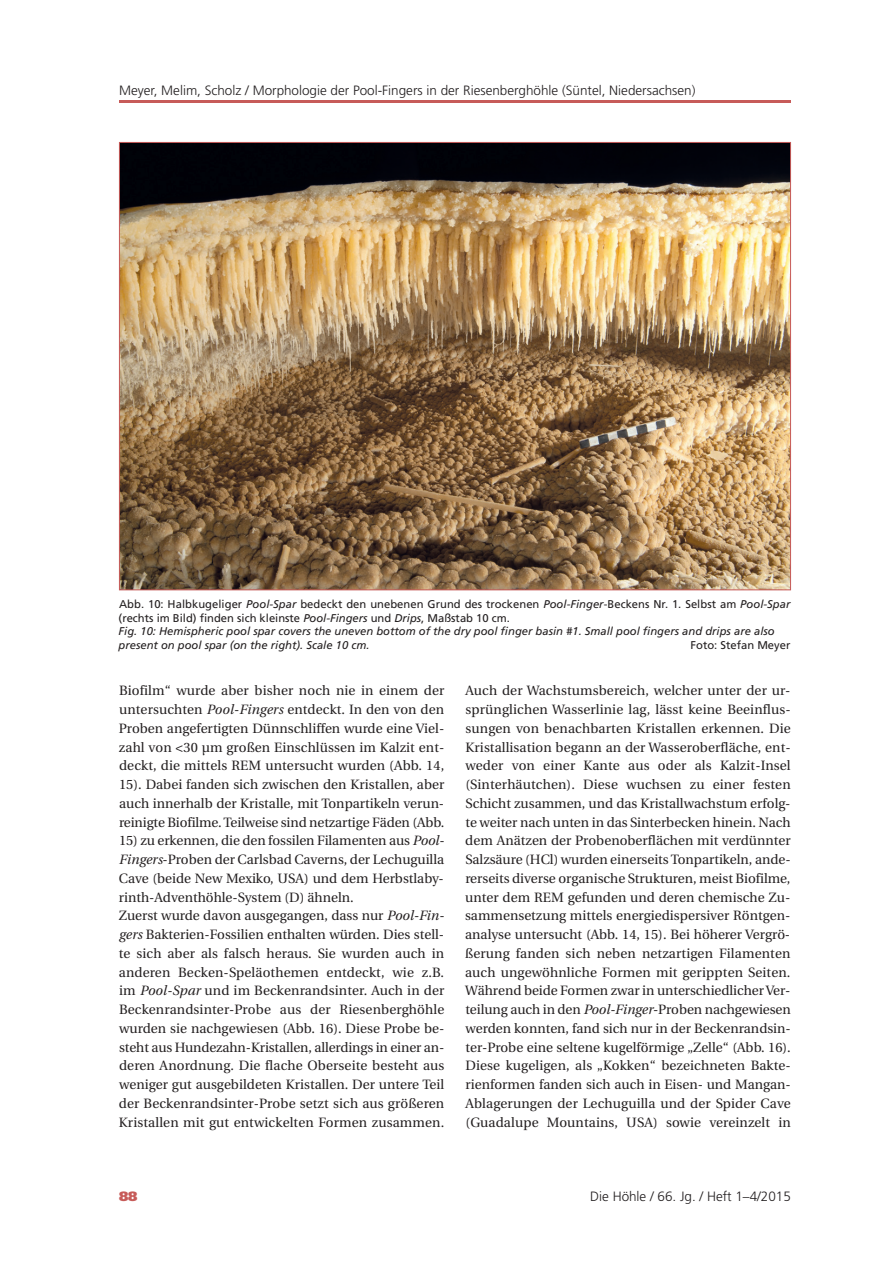
<style>
.page{position:relative;width:893px;height:1263px;background:#fff}
.page>*{position:absolute;margin:0;border:0;box-sizing:border-box;transform-origin:0 0}
.t1{font:13.5px/18.8px "Utopia";letter-spacing:.005em;color:#231f20;text-align:justify}
.t2{font:300 13.5px "Frutiger";color:#231f20}
.t3{font:900 13.5px "Frutiger";color:#c75b59}
.t4{font:italic 11.25px/13.5px "Frutiger";color:#231f20}
.t5{font:11.25px "Frutiger";color:#231f20}
.s1{font-style:normal}
.s2{font-style:italic}
</style>
<div class="page">
<hr style="left:119px;top:100px;width:672px;height:3px;background:#c75b59">
<img style="left:121px;top:144px;width:668px;height:444px">
<p class="t2" style="left:119px;top:85px;width:578px">Meyer, Melim, Scholz / Morphologie der Pool-Fingers in der Riesenberghöhle (Süntel, Niedersachsen)</p>
<p class="t4" style="left:119px;top:598px;width:673px"><span class="s1">Abb. 10: Halbkugeliger</span> Pool-Spar <span class="s1">bedeckt den unebenen Grund des trockenen</span> Pool-Finger<span class="s1">-Beckens Nr. 1. Selbst am</span> Pool-Spar <span class="s1">(rechts im Bild) finden sich kleinste</span> Pool-Fingers <span class="s1">und</span> Drips<span class="s1">, Maßstab 10 cm.<br></span>Fig. 10: Hemispheric pool spar covers the uneven bottom of the dry pool finger basin #1. Small pool fingers and drips are also present on pool spar (on the right). Scale 10 cm.</p>
<p class="t5" style="left:690px;top:640px;width:101px">Foto: Stefan Meyer</p>
<p class="t1" style="left:119px;top:682px;width:327px">Biofilm“ wurde aber bisher noch nie in einem der untersuchten <span class="s2">Pool-Fingers</span> entdeckt. In den von den Proben angefertigten Dünnschliffen wurde eine Viel&shy;zahl von &lt;30 µm großen Einschlüssen im Kalzit ent&shy;deckt, die mittels REM untersucht wurden (Abb. 14, 15). Dabei fanden sich zwischen den Kristallen, aber auch innerhalb der Kristalle, mit Tonpartikeln verun&shy;reinigte Biofilme. Teilweise sind netzartige Fäden (Abb.</p>
<p class="t1" style="left:119px;top:832px;width:327px;text-align:left">15) zu erkennen, die den fossilen Filamenten aus <span class="s2">Pool-Fingers</span>-Proben der Carlsbad Caverns, der Lechuguilla Cave (beide New Mexiko, USA) und dem Herbstlaby&shy;rinth-Adventhöhle-System (D) ähneln.<br>Zuerst wurde davon ausgegangen, dass nur <span class="s2">Pool-Fin&shy;gers</span> Bakterien-Fossilien enthalten würden. Dies stell&shy;te sich aber als falsch heraus. Sie wurden auch in anderen Becken-Speläothemen entdeckt, wie z.B. im <span class="s2">Pool-Spar</span> und im Beckenrandsinter. Auch in der Beckenrandsinter-Probe aus der Riesenberghöhle wurden sie nachgewiesen (Abb. 16). Diese Probe be&shy;steht aus Hundezahn-Kristallen, allerdings in einer an&shy;deren Anordnung. Die flache Oberseite besteht aus weniger gut ausgebildeten Kristallen. Der untere Teil der Beckenrandsinter-Probe setzt sich aus größeren Kristallen mit gut entwickelten Formen zusammen.</p>
<p class="t1" style="left:465px;top:682px;width:327px">Auch der Wachstumsbereich, welcher unter der ur&shy;sprünglichen Wasserlinie lag, lässt keine Beeinflus&shy;sungen von benachbarten Kristallen erkennen. Die Kristallisation begann an der Wasseroberfläche, ent&shy;weder von einer Kante aus oder als Kalzit-Insel (Sinterhäutchen). Diese wuchsen zu einer festen Schicht zusammen, und das Kristallwachstum erfolg&shy;te weiter nach unten in das Sinterbecken hinein. Nach dem Anätzen der Probenoberflächen mit verdünnter Salzsäure (HCl) wurden einerseits Tonpartikeln, ande&shy;rerseits diverse organische Strukturen, meist Biofilme, unter dem REM gefunden und deren chemische Zu&shy;sammensetzung mittels energiedispersiver Röntgen&shy;analyse untersucht (Abb. 14, 15). Bei höherer Vergrö&shy;ßerung fanden sich neben netzartigen Filamenten auch ungewöhnliche Formen mit gerippten Seiten.<br>Während beide Formen zwar in unterschiedlicher Ver&shy;teilung auch in den <span class="s2">Pool-Finger</span>-Proben nachgewiesen werden konnten, fand sich nur in der Beckenrandsin&shy;ter-Probe eine seltene kugelförmige „Zelle“ (Abb. 16).<br>Diese kugeligen, als „Kokken“ bezeichneten Bakte&shy;rienformen fanden sich auch in Eisen- und Mangan-Ablagerungen der Lechuguilla und der Spider Cave (Guadalupe Mountains, USA) sowie vereinzelt in</p>
<p class="t3" style="left:119px;top:1191px;width:20px">88</p>
<p class="t2" style="left:590px;top:1191px;width:202px">Die Höhle / 66. Jg. / Heft 1–4/2015</p>
</div>
